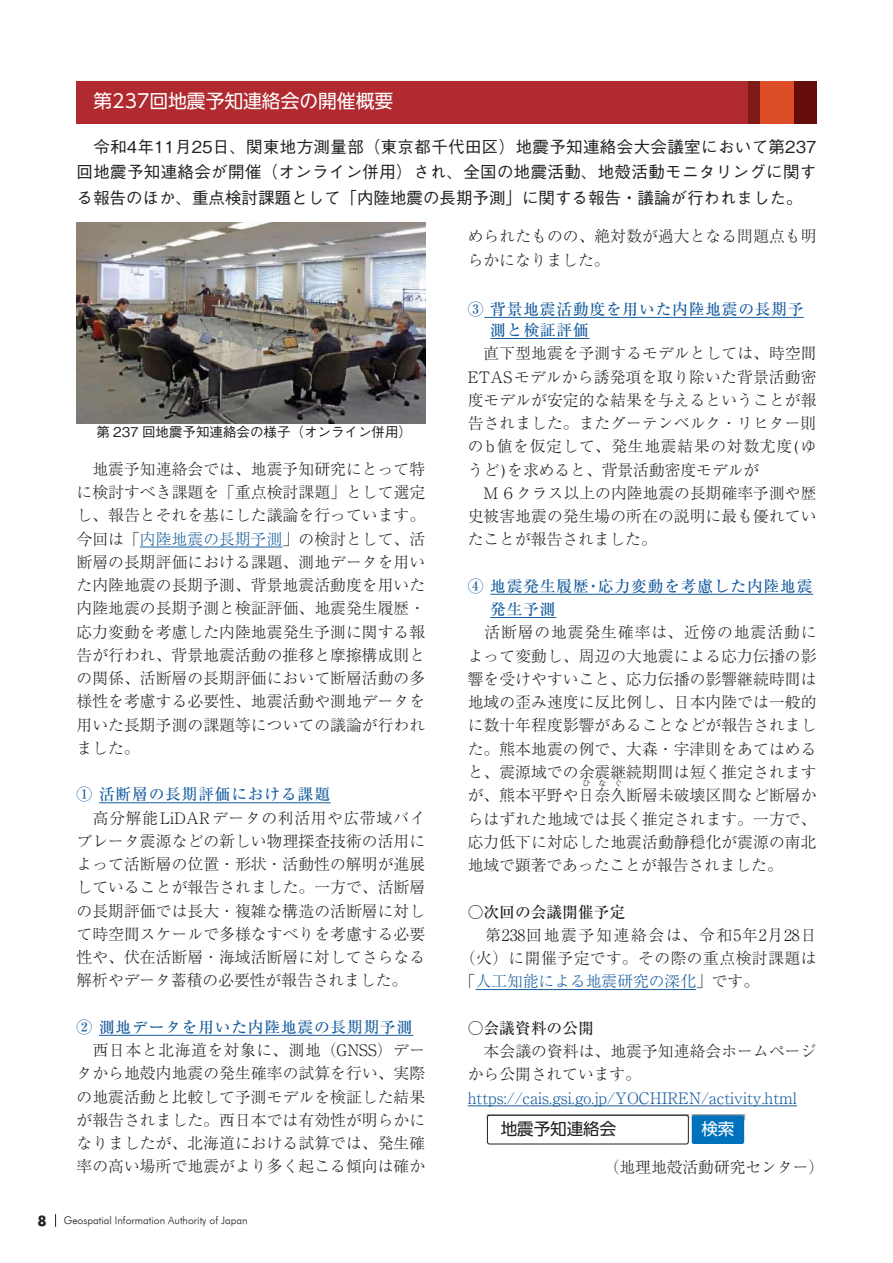
<style>
.page{position:relative;width:893px;height:1263px;background:#fff}
.page>*{position:absolute;margin:0;border:0;box-sizing:border-box;transform-origin:0 0}
.t1{font:18.75px "UD Shin Go NT Pr 6 N";color:#fff}
.t2{font:500 16.5px/25.5px "Gothic BBB Pr 6 N";color:#231f20;text-align:justify}
.t3{font:16.5px "UD Shin Go NT Pr 6 N";color:#231f20}
.t4{font:16.5px "UD Shin Go NT Pr 6 N";color:#fff}
.t5{font:300 15.75px/23.2px "Ryumin Pr 6 N";letter-spacing:.005em;color:#231f20;text-align:justify}
.t6{font:500 15.75px/21px "Ryumin Pr 6 N";letter-spacing:.05em;color:#175d9e}
.t7{font:300 15.75px "Ryumin Pr 6 N";color:#175d9e}
.t8{font:500 15.75px "Ryumin Pr 6 N";color:#231f20}
.t9{font:500 13.5px "Gothic BBB Pr 6 N";color:#231f20}
.t10{font:13.5px "Futura Koyu";color:#231f20}
.t11{font:italic 10.5px "Futura";color:#231f20}
.t12{font:300 7.8px "Ryumin Pr 6 N";color:#231f20}
.s1{color:#175d9e}
.s2{color:#231f20}
</style>
<div class="page">
<svg style="left:55px;top:1214px;width:1px;height:13px"></svg>
<div style="left:486px;top:1114px;width:203px;height:31px;background:#9d9c9c"></div>
<div style="left:487px;top:1115px;width:201px;height:29px;background:#fff;border-radius:2px"></div>
<div style="left:487px;top:1115px;width:202px;height:29px;border:1px solid #231f20;border-radius:2px"></div>
<div style="left:691px;top:1115px;width:54px;height:30px;background:#a8cee8"></div>
<div style="left:692px;top:1115px;width:52px;height:29px;background:#0072bc;border-radius:2px"></div>
<hr style="left:140px;top:547px;width:143px;height:1px;background:#175d9e">
<hr style="left:99px;top:802px;width:232px;height:1px;background:#175d9e">
<hr style="left:99px;top:1035px;width:314px;height:1px;background:#175d9e">
<hr style="left:490px;top:338px;width:100px;height:1px;background:#175d9e">
<hr style="left:490px;top:594px;width:323px;height:1px;background:#175d9e">
<hr style="left:490px;top:617px;width:66px;height:1px;background:#175d9e">
<hr style="left:476px;top:989px;width:220px;height:1px;background:#175d9e">
<hr style="left:468px;top:1105px;width:329px;height:1px;background:#175d9e">
<hr style="left:484px;top:317px;width:320px;height:1px;background:#175d9e">
<div style="left:77px;top:81px;width:739px;height:42px;background:#b02a2f"></div>
<div style="left:748px;top:81px;width:63px;height:42px;background:#dd4d27"></div>
<div style="left:748px;top:81px;width:12px;height:42px;background:#7d1b19"></div>
<div style="left:794px;top:81px;width:22px;height:42px;background:#640d0b"></div>
<img style="left:77px;top:222px;width:348px;height:202px">
<p class="t1" style="left:94px;top:86px;width:301px">第237回地震予知連絡会の開催概要</p>
<p class="t2" style="left:77px;top:133px;width:741px">　令和4年11月25日、関東地方測量部（東京都千代田区）地震予知連絡会大会議室において第237回地震予知連絡会が開催（オンライン併用）され、全国の地震活動、地殻活動モニタリングに関する報告のほか、重点検討課題として「内陸地震の長期予測」に関する報告・議論が行われました。</p>
<p class="t9" style="left:96px;top:421px;width:317px">第 237 回地震予知連絡会の様子（オンライン併用）</p>
<p class="t5" style="left:77px;top:456px;width:350px">　地震予知連絡会では、地震予知研究にとって特に検討すべき課題を「重点検討課題」として選定し、報告とそれを基にした議論を行っています。今回は「<span class="s1">内陸地震の長期予測</span>」の検討として、活断層の長期評価における課題、測地データを用いた内陸地震の長期予測、背景地震活動度を用いた内陸地震の長期予測と検証評価、地震発生履歴・応力変動を考慮した内陸地震発生予測に関する報告が行われ、背景地震活動の推移と摩擦構成則との関係、活断層の長期評価において断層活動の多様性を考慮する必要性、地震活動や測地データを用いた長期予測の課題等についての議論が行われました。</p>
<p class="t6" style="left:77px;top:783px;width:255px">① 活断層の長期評価における課題</p>
<p class="t5" style="left:77px;top:805px;width:350px;text-indent:16px">高分解能LiDARデータの利活用や広帯域バイブレータ震源などの新しい物理探査技術の活用によって活断層の位置・形状・活動性の解明が進展していることが報告されました。一方で、活断層の長期評価では長大・複雑な構造の活断層に対して時空間スケールで多様なすべりを考慮する必要性や、伏在活断層・海域活断層に対してさらなる解析やデータ蓄積の必要性が報告されました。</p>
<p class="t6" style="left:77px;top:1016px;width:337px">② 測地データを用いた内陸地震の長期期予測</p>
<p class="t5" style="left:77px;top:1038px;width:350px;text-indent:16px">西日本と北海道を対象に、測地（GNSS）データから地殻内地震の発生確率の試算を行い、実際の地震活動と比較して予測モデルを検証した結果が報告されました。西日本では有効性が明らかになりましたが、北海道における試算では、発生確率の高い場所で地震がより多く起こる傾向は確か</p>
<p class="t10" style="left:38px;top:1211px;width:11px">8</p>
<p class="t11" style="left:64px;top:1214px;width:185px">Geospatial Information Authority of Japan</p>
<p class="t5" style="left:468px;top:224px;width:350px">められたものの、絶対数が過大となる問題点も明らかになりました。</p>
<p class="t6" style="left:490px;top:298px;width:315px;text-indent:-23px">③ 背景地震活動度を用いた内陸地震の長期予測と検証評価</p>
<p class="t5" style="left:468px;top:341px;width:350px;text-align:left;text-indent:16px">直下型地震を予測するモデルとしては、時空間<br>ETASモデルから誘発項を取り除いた背景活動密度モデルが安定的な結果を与えるということが報告されました。またグーテンベルク・リヒター則のb値を仮定して、発生地震結果の対数尤度(ゆうど)を求めると、背景活動密度モデルが<br>　M６クラス以上の内陸地震の長期確率予測や歴史被害地震の発生場の所在の説明に最も優れていたことが報告されました。</p>
<p class="t6" style="left:490px;top:574px;width:324px;line-height:23.2px;text-indent:-23px">④ 地震発生履歴・応力変動を考慮した内陸地震発生予測</p>
<p class="t5" style="left:468px;top:620px;width:350px;text-indent:17px">活断層の地震発生確率は、近傍の地震活動によって変動し、周辺の大地震による応力伝播の影響を受けやすいこと、応力伝播の影響継続時間は地域の歪み速度に反比例し、日本内陸では一般的に数十年程度影響があることなどが報告されました。熊本地震の例で、大森・宇津則をあてはめると、震源域での余震継続期間は短く推定されますが、熊本平野や日奈久断層未破壊区間など断層か</p>
<p class="t12" style="left:583px;top:777px;width:41px">ひなぐ</p>
<p class="t5" style="left:468px;top:806px;width:350px">らはずれた地域では長く推定されます。一方で、応力低下に対応した地震活動静穏化が震源の南北地域で顕著であったことが報告されました。</p>
<p class="t8" style="left:468px;top:899px;width:159px">○次回の会議開催予定</p>
<p class="t5" style="left:460px;top:922px;width:358px;text-indent:25px">第238回地震予知連絡会は、令和5年2月28日（火）に開催予定です。その際の重点検討課題は「<span class="s1">人工知能による地震研究の深化</span>」です。</p>
<p class="t8" style="left:468px;top:1015px;width:127px">○会議資料の公開</p>
<p class="t5" style="left:468px;top:1038px;width:350px;text-indent:16px">本会議の資料は、地震予知連絡会ホームページから公開されています。</p>
<p class="t7" style="left:468px;top:1085px;width:331px">https://cais.gsi.go.jp/YOCHIREN/activity.html</p>
<p class="t3" style="left:468px;top:1115px;width:166px">　　地震予知連絡会　</p>
<p class="t4" style="left:685px;top:1115px;width:51px"><span class="s2">　</span>検索</p>
<p class="t5" style="left:604px;top:1155px;width:222px">（地理地殻活動研究センター）</p>
</div>
